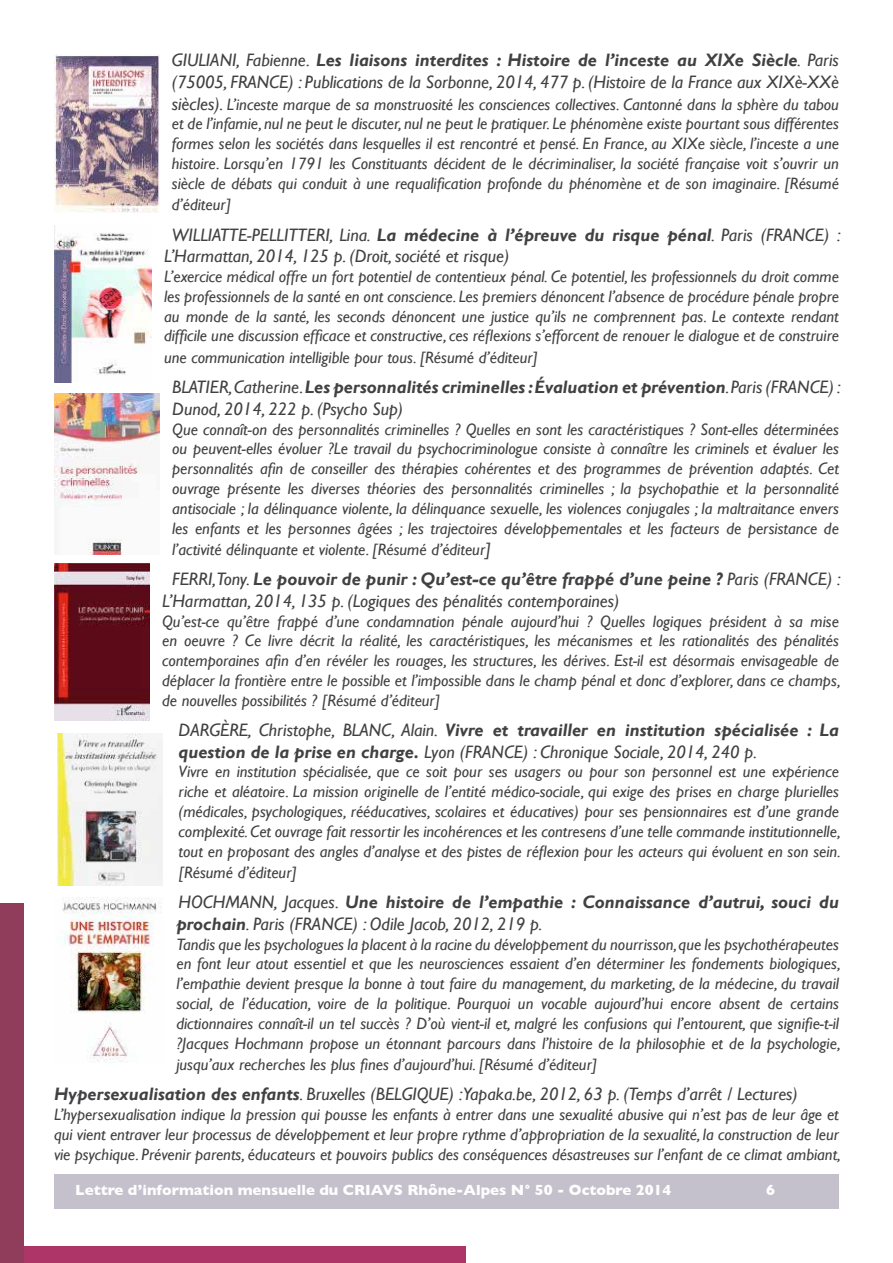
<style>
.page{position:relative;width:893px;height:1263px;background:#fff}
.page>*{position:absolute;margin:0;border:0;box-sizing:border-box;transform-origin:0 0}
.t1{font:italic 18px/21.6px "Gill Sans";color:#414042}
.t2{font:italic 700 18px/21.6px "Gill Sans";color:#414042}
.t3{font:italic 16.5px/19.8px "Gill Sans";color:#414042;text-align:justify}
.t4{font:700 15px "Gill Sans";color:#fff}
.s1{font-weight:700}
.s2{font-size:18px}
.s3{font-weight:400}
</style>
<div class="page">
<div style="left:54px;top:1174px;width:785px;height:35px;background:#c5c1cc"></div>
<div style="left:0;top:1246px;width:466px;height:17px;background:#ad3567"></div>
<div style="left:0;top:904px;width:23px;height:359px;background:#903c5b"></div>
<img style="left:54px;top:54px;width:105px;height:159px">
<img style="left:54px;top:225px;width:97px;height:158px">
<img style="left:54px;top:393px;width:105px;height:162px">
<img style="left:54px;top:563px;width:95px;height:158px">
<img style="left:58px;top:733px;width:104px;height:152px">
<img style="left:58px;top:897px;width:103px;height:166px">
<p class="t1" style="left:172px;top:50px;width:669px">GIULIANI, Fabienne. <span class="s1">Les liaisons interdites : Histoire de l’inceste au XIXe Siècle</span>. Paris (75005, FRANCE) : Publications de la Sorbonne, 2014, 477 p. (Histoire de la France aux XIXè-XXè</p>
<p class="t3" style="left:172px;top:94px;width:669px"><span class="s2">siècles).</span> L’inceste marque de sa monstruosité les consciences collectives. Cantonné dans la sphère du tabou et de l’infamie, nul ne peut le discuter, nul ne peut le pratiquer. Le phénomène existe pourtant sous différentes formes selon les sociétés dans lesquelles il est rencontré et pensé. En France, au XIXe siècle, l’inceste a une histoire. Lorsqu’en 1791 les Constituants décident de le décriminaliser, la société française voit s’ouvrir un siècle de débats qui conduit à une requalification profonde du phénomène et de son imaginaire. [Résumé</p>
<p class="t3" style="left:172px;top:195px;width:61px">d’éditeur]</p>
<p class="t1" style="left:164px;top:224px;width:678px;text-indent:8px">WILLIATTE-PELLITTERI, Lina. <span class="s1">La médecine à l’épreuve du risque pénal</span>. Paris (FRANCE) :<br>L’Harmattan, 2014, 125 p. (Droit, société et risque)</p>
<p class="t3" style="left:164px;top:267px;width:676px">L’exercice médical offre un fort potentiel de contentieux pénal. Ce potentiel, les professionnels du droit comme les professionnels de la santé en ont conscience. Les premiers dénoncent l’absence de procédure pénale propre au monde de la santé, les seconds dénoncent une justice qu’ils ne comprennent pas. Le contexte rendant difficile une discussion efficace et constructive, ces réflexions s’efforcent de renouer le dialogue et de construire</p>
<p class="t3" style="left:164px;top:348px;width:375px">une communication intelligible pour tous. [Résumé d’éditeur]</p>
<p class="t1" style="left:172px;top:376px;width:670px">BLATIER, Catherine. <span class="s1">Les personnalités criminelles : Évaluation et prévention</span>. Paris (FRANCE) :<br>Dunod, 2014, 222 p. (Psycho Sup)</p>
<p class="t3" style="left:172px;top:419px;width:668px">Que connaît-on des personnalités criminelles ? Quelles en sont les caractéristiques ? Sont-elles déterminées ou peuvent-elles évoluer ?Le travail du psychocriminologue consiste à connaître les criminels et évaluer les personnalités afin de conseiller des thérapies cohérentes et des programmes de prévention adaptés. Cet ouvrage présente les diverses théories des personnalités criminelles ; la psychopathie et la personnalité antisociale ; la délinquance violente, la délinquance sexuelle, les violences conjugales ; la maltraitance envers les enfants et les personnes âgées ; les trajectoires développementales et les facteurs de persistance de</p>
<p class="t3" style="left:172px;top:540px;width:320px">l’activité délinquante et violente. [Résumé d’éditeur<span class="s2">]</span></p>
<p class="t1" style="left:162px;top:569px;width:680px;text-indent:10px">FERRI,Tony. <span class="s1">Le pouvoir de punir : Qu’est-ce qu’être frappé d’une peine ?</span> Paris (FRANCE) :<br>L’Harmattan, 2014, 135 p. (Logiques des pénalités contemporaines)</p>
<p class="t3" style="left:162px;top:611px;width:680px">Qu’est-ce qu’être frappé d’une condamnation pénale aujourd’hui ? Quelles logiques président à sa mise en oeuvre ? Ce livre décrit la réalité, les caractéristiques, les mécanismes et les rationalités des pénalités contemporaines afin d’en révéler les rouages, les structures, les dérives. Est-il est désormais envisageable de déplacer la frontière entre le possible et l’impossible dans le champ pénal et donc d’explorer, dans ce champs, de nouvelles possibilités ? [Résumé d’éditeur]</p>
<p class="t1" style="left:179px;top:719px;width:662px">DARGÈRE, Christophe, BLANC, Alain. <span class="s1">Vivre et travailler en institution spécialisée : La question de la prise en charge.</span> Lyon (FRANCE) : Chronique Sociale, 2014, 240 p.</p>
<p class="t3" style="left:179px;top:762px;width:664px">Vivre en institution spécialisée, que ce soit pour ses usagers ou pour son personnel est une expérience riche et aléatoire. La mission originelle de l’entité médico-sociale, qui exige des prises en charge plurielles (médicales, psychologiques, rééducatives, scolaires et éducatives) pour ses pensionnaires est d’une grande complexité. Cet ouvrage fait ressortir les incohérences et les contresens d’une telle commande institutionnelle, tout en proposant des angles d’analyse et des pistes de réflexion pour les acteurs qui évoluent en son sein.</p>
<p class="t3" style="left:179px;top:863px;width:120px">[Résumé d’éditeur]</p>
<p class="t2" style="left:176px;top:892px;width:664px"><span class="s3">HOCHMANN, Jacques.</span> Une histoire de l’empathie : Connaissance d’autrui, souci du prochain<span class="s3">. Paris (FRANCE) : Odile Jacob, 2012, 219 p.</span></p>
<p class="t3" style="left:176px;top:934px;width:666px">Tandis que les psychologues la placent à la racine du développement du nourrisson, que les psychothérapeutes en font leur atout essentiel et que les neurosciences essaient d’en déterminer les fondements biologiques, l’empathie devient presque la bonne à tout faire du management, du marketing, de la médecine, du travail social, de l’éducation, voire de la politique. Pourquoi un vocable aujourd’hui encore absent de certains dictionnaires connaît-il un tel succès ? D’où vient-il et, malgré les confusions qui l’entourent, que signifie-t-il ?Jacques Hochmann propose un étonnant parcours dans l’histoire de la philosophie et de la psychologie,</p>
<p class="t3" style="left:176px;top:1055px;width:422px">jusqu’aux recherches les plus fines d’aujourd’hui. [Résumé d’éditeur]</p>
<p class="t1" style="left:54px;top:1084px;width:745px"><span class="s1">Hypersexualisation des enfants</span>. Bruxelles (BELGIQUE) :Yapaka.be, 2012, 63 p. (Temps d’arrêt / Lectures)</p>
<p class="t3" style="left:54px;top:1105px;width:788px">L’hypersexualisation indique la pression qui pousse les enfants à entrer dans une sexualité abusive qui n’est pas de leur âge et qui vient entraver leur processus de développement et leur propre rythme d’appropriation de la sexualité, la construction de leur vie psychique. Prévenir parents, éducateurs et pouvoirs publics des conséquences désastreuses sur l’enfant de ce climat ambiant,</p>
<p class="t4" style="left:75px;top:1181px;width:598px">Lettre d’information mensuelle du CRIAVS Rhône-Alpes N° 50 - Octobre 2014</p>
<p class="t4" style="left:766px;top:1181px;width:10px">6</p>
</div>
